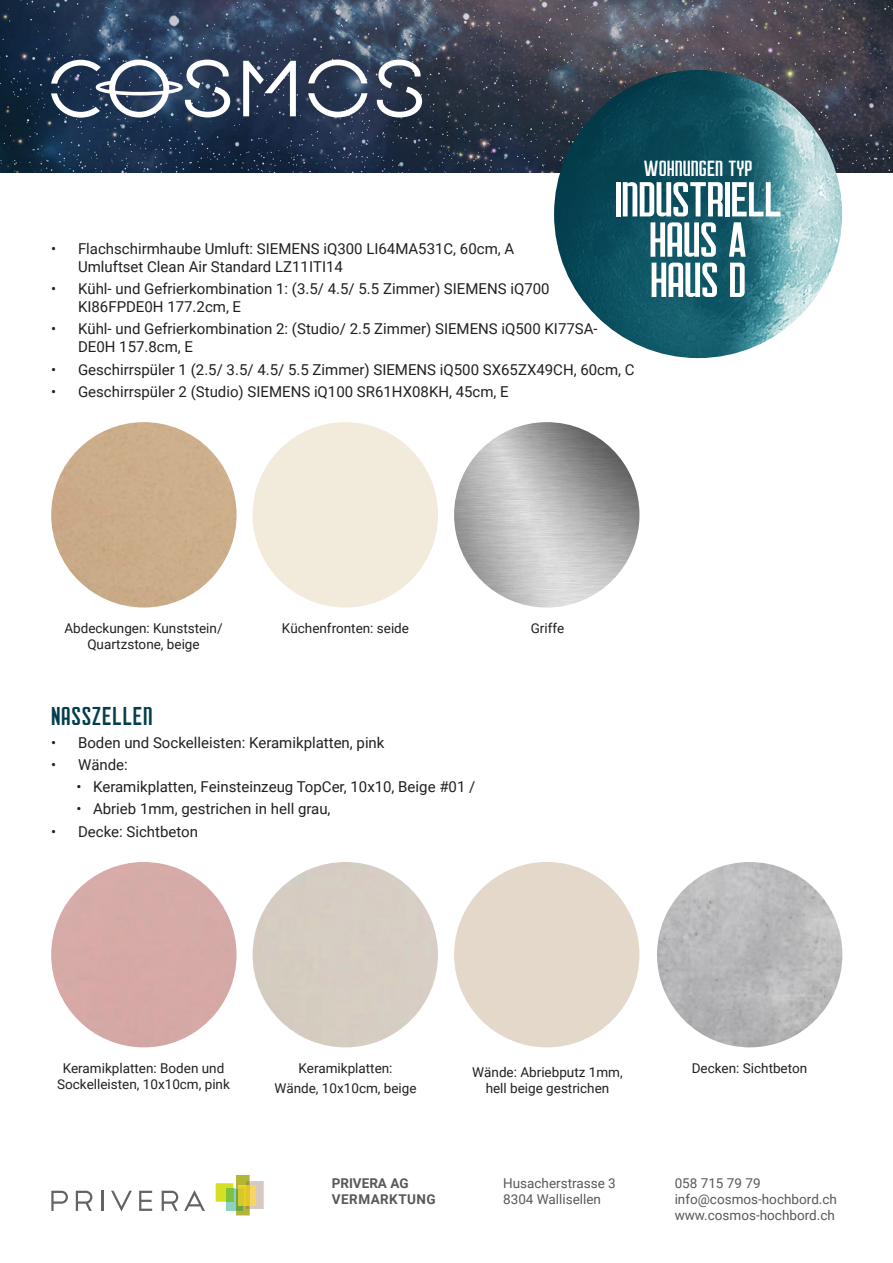
<style>
.page{position:relative;width:893px;height:1263px;background:#fff}
.page>*{position:absolute;margin:0;border:0;box-sizing:border-box;transform-origin:0 0}
.t1{font:57px/40.2px "Courager";letter-spacing:-.02em;color:#fff;text-align:center}
.Zwischentitel{font:30px "Courager";letter-spacing:.025em;color:#043e4c}
.t2{font:25.5px "Courager";color:#fff}
.t3{font:15px/18px "Roboto";color:#231f20}
.Zwischentitel-2{font:13.5px/16.2px "Roboto";color:#231f20;text-align:center}
.t4{font:13.5px/16.2px "Roboto";color:#57585a}
.t5{font:700 13.5px/16.2px "Roboto";letter-spacing:.035em;color:#57585a}
</style>
<div class="page">
<svg style="left:51px;top:1191px;width:17px;height:20px"></svg>
<svg style="left:76px;top:1191px;width:16px;height:20px"></svg>
<hr style="left:102px;top:1191px;width:2px;height:20px;background:#636366">
<svg style="left:111px;top:1191px;width:21px;height:20px"></svg>
<svg style="left:139px;top:1191px;width:13px;height:20px"></svg>
<svg style="left:184px;top:1190px;width:21px;height:21px"></svg>
<svg style="left:162px;top:1191px;width:16px;height:20px"></svg>
<svg style="left:216px;top:1175px;width:48px;height:40px"></svg>
<hr style="left:246px;top:1185px;width:4px;height:21px;background:#e1c52b">
<div style="left:238px;top:1188px;width:6px;height:18px;background:#d5c92d"></div>
<img style="left:0;top:0;width:893px;height:172px">
<svg style="left:377px;top:60px;width:45px;height:57px"></svg>
<svg style="left:243px;top:61px;width:53px;height:55px"></svg>
<svg style="left:308px;top:60px;width:59px;height:23px"></svg>
<svg style="left:308px;top:93px;width:60px;height:24px"></svg>
<svg style="left:51px;top:60px;width:179px;height:58px"></svg>
<img style="left:554px;top:70px;width:288px;height:288px;border-radius:144px">
<div style="left:51px;top:422px;width:186px;height:185px;background:#cbad8a;border-radius:93px"></div>
<img style="left:454px;top:422px;width:185px;height:185px;border-radius:93px">
<div style="left:51px;top:862px;width:186px;height:185px;background:#d6aaa6;border-radius:93px"></div>
<img style="left:657px;top:862px;width:185px;height:185px;border-radius:93px">
<h3 class="t2" style="left:644px;top:155px;width:111px">WOHNUNGEN TYP</h3>
<h1 class="t1" style="left:614px;top:177px;width:170px">INDUSTRIELL<br>HAUS A<br>HAUS D</h1>
<p class="t3" style="left:78px;top:239px;width:438px;text-indent:-27px">• Flachschirmhaube Umluft: SIEMENS iQ300 LI64MA531C, 60cm, A<br>Umluftset Clean Air Standard LZ11ITI14</p>
<p class="t3" style="left:78px;top:279px;width:473px;text-indent:-27px">• Kühl- und Gefrierkombination 1: (3.5/ 4.5/ 5.5 Zimmer) SIEMENS iQ700<br>KI86FPDE0H 177.2cm, E</p>
<p class="t3" style="left:78px;top:319px;width:521px;text-indent:-27px">• Kühl- und Gefrierkombination 2: (Studio/ 2.5 Zimmer) SIEMENS iQ500 KI77SA-<br>DE0H 157.8cm, E</p>
<p class="t3" style="left:51px;top:360px;width:585px">• Geschirrspüler 1 (2.5/ 3.5/ 4.5/ 5.5 Zimmer) SIEMENS iQ500 SX65ZX49CH, 60cm, C</p>
<p class="t3" style="left:51px;top:382px;width:459px">• Geschirrspüler 2 (Studio) SIEMENS iQ100 SR61HX08KH, 45cm, E</p>
<p class="Zwischentitel-2" style="left:64px;top:620px;width:160px">Abdeckungen: Kunststein/<br>Quartzstone, beige</p>
<p class="Zwischentitel-2" style="left:282px;top:620px;width:129px">Küchenfronten: seide</p>
<p class="Zwischentitel-2" style="left:531px;top:620px;width:35px">Griffe</p>
<p class="Zwischentitel" style="left:51px;top:701px;width:103px">NASSZELLEN</p>
<p class="t3" style="left:51px;top:733px;width:335px">• Boden und Sockelleisten: Keramikplatten, pink</p>
<p class="t3" style="left:51px;top:755px;width:78px">• Wände:</p>
<p class="t3" style="left:77px;top:777px;width:400px">• Keramikplatten, Feinsteinzeug TopCer, 10x10, Beige #01 /</p>
<p class="t3" style="left:77px;top:800px;width:255px">• Abrieb 1mm, gestrichen in hell grau,</p>
<p class="t3" style="left:51px;top:822px;width:149px">• Decke: Sichtbeton</p>
<p class="Zwischentitel-2" style="left:57px;top:1059px;width:174px">Keramikplatten: Boden und<br>Sockelleisten, 10x10cm, pink</p>
<p class="Zwischentitel-2" style="left:298px;top:1059px;width:96px">Keramikplatten:</p>
<p class="Zwischentitel-2" style="left:274px;top:1080px;width:144px">Wände, 10x10cm, beige</p>
<p class="Zwischentitel-2" style="left:472px;top:1063px;width:152px">Wände: Abriebputz 1mm, hell beige gestrichen</p>
<p class="Zwischentitel-2" style="left:692px;top:1059px;width:117px">Decken: Sichtbeton</p>
<p class="t5" style="left:332px;top:1174px;width:106px">PRIVERA AG<br>VERMARKTUNG</p>
<p class="t4" style="left:503px;top:1174px;width:114px">Husacherstrasse 3<br>8304 Wallisellen</p>
<p class="t4" style="left:675px;top:1174px;width:164px">058 715 79 79 info@cosmos-hochbord.ch www.cosmos-hochbord.ch</p>
</div>
